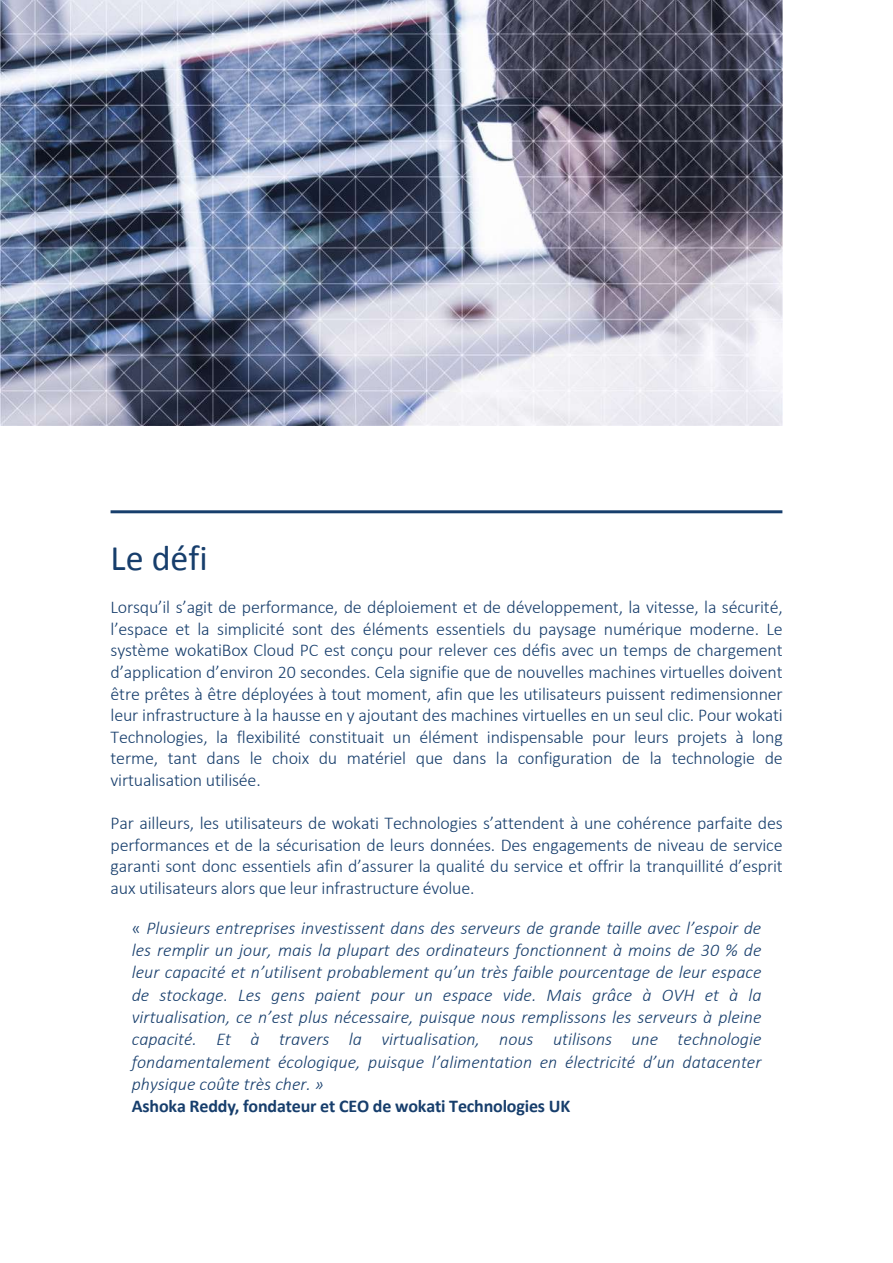
<style>
.page{position:relative;width:893px;height:1263px;background:#fff}
.page>*{position:absolute;margin:0;border:0;box-sizing:border-box;transform-origin:0 0}
.t1{font:36px "Calibri";color:#173e6c}
.t2{font:300 18px/21.6px "Calibri";letter-spacing:-.01em;color:#173e6c;text-align:justify}
.t3{font:italic 300 18px/22.4px "Calibri";color:#173e6c}
.s1{font-style:normal}
.s2{font-weight:700;font-style:normal}
</style>
<div class="page">
<hr style="left:111px;top:510px;width:671px;height:3px;background:#173e6c">
<img style="left:0;top:0;width:782px;height:425px">
<h1 class="t1" style="left:111px;top:536px;width:99px">Le défi</h1>
<p class="t2" style="left:111px;top:596px;width:674px">Lorsqu’il s’agit de performance, de déploiement et de développement, la vitesse, la sécurité, l’espace et la simplicité sont des éléments essentiels du paysage numérique moderne. Le système wokatiBox Cloud PC est conçu pour relever ces défis avec un temps de chargement d’application d’environ 20 secondes. Cela signifie que de nouvelles machines virtuelles doivent être prêtes à être déployées à tout moment, afin que les utilisateurs puissent redimensionner leur infrastructure à la hausse en y ajoutant des machines virtuelles en un seul clic. Pour wokati Technologies, la flexibilité constituait un élément indispensable pour leurs projets à long terme, tant dans le choix du matériel que dans la configuration de la technologie de virtualisation utilisée.</p>
<p class="t2" style="left:111px;top:812px;width:674px">Par ailleurs, les utilisateurs de wokati Technologies s’attendent à une cohérence parfaite des performances et de la sécurisation de leurs données. Des engagements de niveau de service garanti sont donc essentiels afin d’assurer la qualité du service et offrir la tranquillité d’esprit aux utilisateurs alors que leur infrastructure évolue.</p>
<p class="t3" style="left:132px;top:916px;width:631px"><span class="s1">«</span> Plusieurs entreprises investissent dans des serveurs de grande taille avec l’espoir de les remplir un jour, mais la plupart des ordinateurs fonctionnent à moins de 30 % de leur capacité et n’utilisent probablement qu’un très faible pourcentage de leur espace de stockage. Les gens paient pour un espace vide. Mais grâce à OVH et à la virtualisation, ce n’est plus nécessaire, puisque nous remplissons les serveurs à pleine capacité. Et à travers la virtualisation, nous utilisons une technologie fondamentalement écologique, puisque l’alimentation en électricité d’un datacenter physique coûte très cher. »<br><span class="s2">Ashoka Reddy,</span> <span class="s2">fondateur et CEO de wokati Technologies UK</span></p>
</div>
